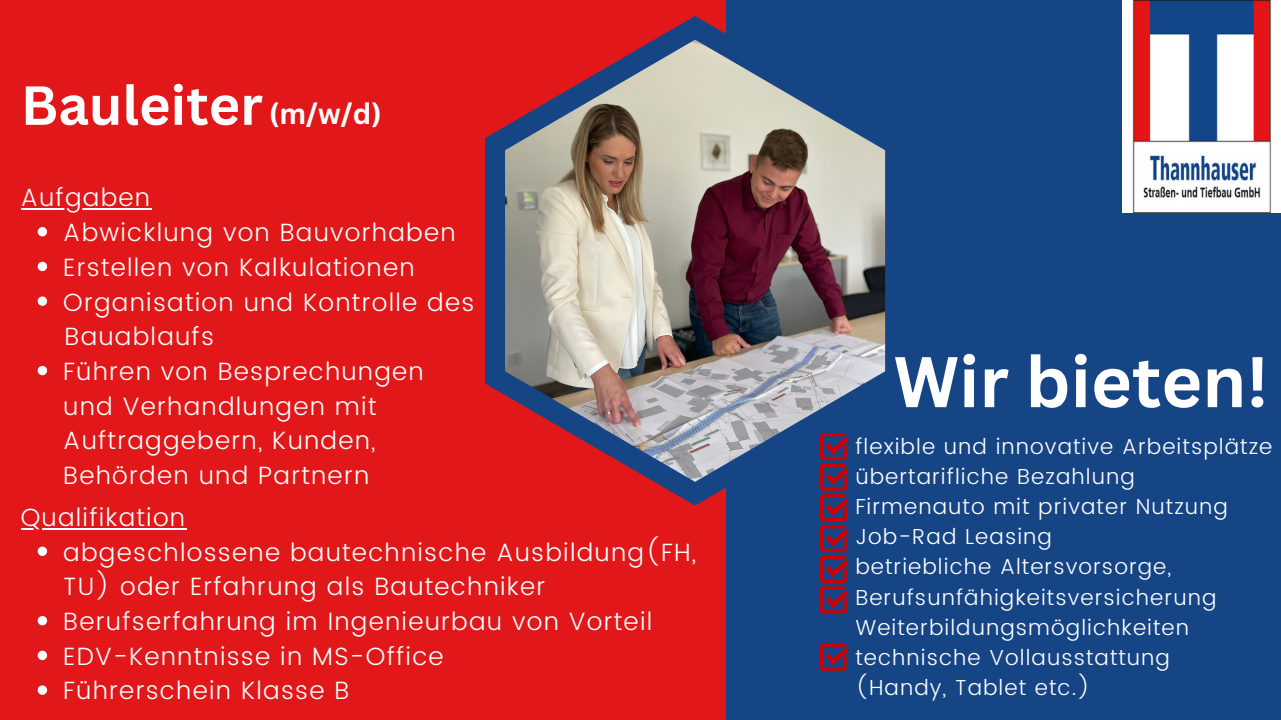
<style>
.page{position:relative;width:1281px;height:720px;background:#164586}
.page>*{position:absolute;margin:0;border:0;box-sizing:border-box;transform-origin:0 0}
.t1{font:700 70px "Canva Sans";color:#fff}
.t2{font:700 53.75px "Canva Sans";color:#fff}
.t3{font:700 28.75px "Canva Sans";color:#fff}
.t4{font:300 25px/34.8px "Poppins";letter-spacing:.05em;color:#fff}
.t5{font:300 21.75px "Poppins";letter-spacing:.05em;color:#fff}
</style>
<div class="page">
<div style="left:0;top:0;width:726px;height:720px;background:#e11719"></div>
<svg style="left:485px;top:16px;width:401px;height:490px;fill:#164586"></svg>
<img style="left:505px;top:40px;width:380px;height:442px">
<svg style="left:820px;top:643px;width:29px;height:28px"></svg>
<svg style="left:820px;top:433px;width:29px;height:181px"></svg>
<img style="left:1122px;top:0;width:159px;height:213px">
<svg style="left:38px;top:227px;width:9px;height:9px"></svg>
<svg style="left:38px;top:262px;width:9px;height:9px"></svg>
<svg style="left:38px;top:296px;width:9px;height:10px"></svg>
<svg style="left:38px;top:366px;width:9px;height:9px"></svg>
<hr style="left:21px;top:208px;width:130px;height:2px;background:#fff">
<svg style="left:38px;top:547px;width:9px;height:9px"></svg>
<svg style="left:38px;top:616px;width:9px;height:9px"></svg>
<svg style="left:38px;top:651px;width:9px;height:9px"></svg>
<svg style="left:38px;top:685px;width:9px;height:10px"></svg>
<hr style="left:21px;top:528px;width:165px;height:2px;background:#fff">
<p class="t2" style="left:21px;top:67px;width:243px">Bauleiter</p>
<p class="t3" style="left:269px;top:93px;width:114px">(m/w/d)</p>
<p class="t4" style="left:21px;top:180px;width:131px">Aufgaben</p>
<p class="t4" style="left:63px;top:215px;width:394px">Abwicklung von Bauvorhaben</p>
<p class="t4" style="left:63px;top:250px;width:353px">Erstellen von Kalkulationen</p>
<p class="t4" style="left:63px;top:285px;width:413px">Organisation und Kontrolle des</p>
<p class="t4" style="left:65px;top:319px;width:151px">Bauablaufs</p>
<p class="t4" style="left:63px;top:354px;width:362px">Führen von Besprechungen und Verhandlungen mit<br>Auftraggebern, Kunden,<br>Behörden und Partnern</p>
<p class="t4" style="left:21px;top:500px;width:166px">Qualifikation</p>
<p class="t4" style="left:63px;top:535px;width:634px">abgeschlossene bautechnische Ausbildung(FH,<br>TU) oder Erfahrung als Bautechniker</p>
<p class="t4" style="left:63px;top:604px;width:590px">Berufserfahrung im Ingenieurbau von Vorteil</p>
<p class="t4" style="left:63px;top:639px;width:382px">EDV-Kenntnisse in MS-Office</p>
<p class="t4" style="left:63px;top:673px;width:288px">Führerschein Klasse B</p>
<p class="t1" style="left:893px;top:332px;width:376px">Wir bieten!</p>
<p class="t5" style="left:855px;top:434px;width:418px">flexible und innovative Arbeitsplätze</p>
<p class="t5" style="left:855px;top:464px;width:281px">übertarifliche Bezahlung</p>
<p class="t5" style="left:855px;top:494px;width:374px">Firmenauto mit privater Nutzung</p>
<p class="t5" style="left:855px;top:524px;width:198px">Job-Rad Leasing</p>
<p class="t5" style="left:855px;top:554px;width:317px">betriebliche Altersvorsorge,</p>
<p class="t5" style="left:855px;top:584px;width:362px">Berufsunfähigkeitsversicherung</p>
<p class="t5" style="left:855px;top:614px;width:335px">Weiterbildungsmöglichkeiten</p>
<p class="t5" style="left:855px;top:645px;width:316px">technische Vollausstattung</p>
<p class="t5" style="left:855px;top:675px;width:236px">(Handy, Tablet etc.)</p>
</div>
